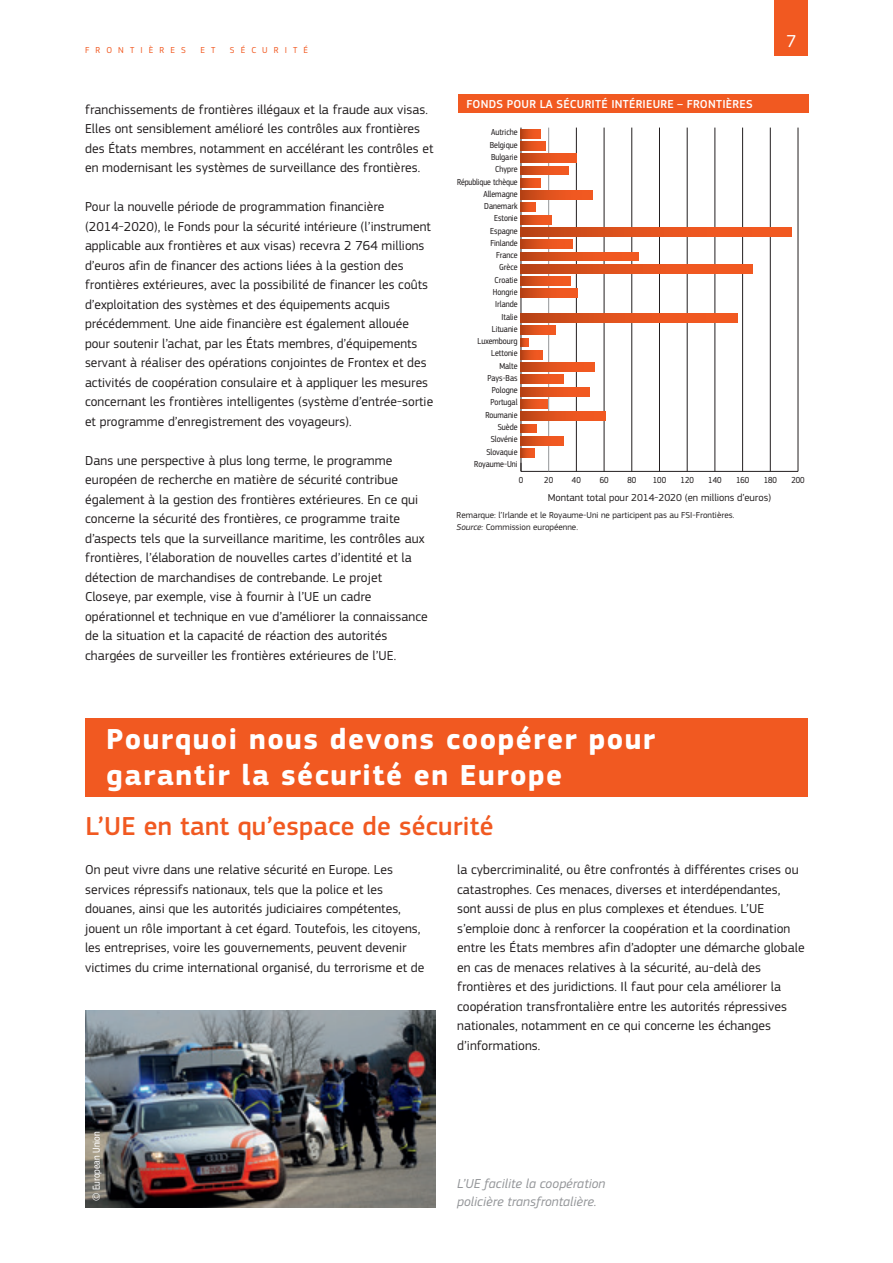
<style>
.page{position:relative;width:893px;height:1263px;background:#fff}
.page>*{position:absolute;margin:0;border:0;box-sizing:border-box;transform-origin:0 0}
.Heading01_neg{font:700 30px/36px "EC Square Sans Pro";letter-spacing:.05em;color:#fff}
.Heading02{font:500 27px "EC Square Sans Pro";letter-spacing:.01em;color:#f15921}
.t1{font:18px "EC Square Sans Pro";color:#fff}
.BodyText{font:13.5px/19.5px "EC Square Sans Pro";letter-spacing:.005em;color:#231f20}
.legende_L{font:italic 13.5px/18px "EC Square Sans Pro";letter-spacing:.005em;color:#939598}
.Graph_Title{font:500 12px "EC Square Sans Pro";letter-spacing:.02em;color:#fff}
.t2{font:10.5px "EC Square Sans Pro";color:#231f20}
.copyright{font:10.5px "EC Square Sans Cond Pro";color:#fff}
.t3{font:9px/12.3px "EC Square Sans Cond Pro";color:#231f20;text-align:right}
.t4{font:9px "EC Square Sans Pro";color:#231f20}
.t5{font:9px "EC Square Sans Pro";color:#f15921}
.s1{font-style:italic}
</style>
<div class="page">
<div style="left:775px;top:0;width:33px;height:55px;background:#f15921"></div>
<div style="left:458px;top:94px;width:351px;height:19px;background:#f15921"></div>
<hr style="left:521px;top:471px;width:277px;height:1px;background:#231f20">
<hr style="left:548px;top:128px;width:1px;height:343px;background:#939598">
<hr style="left:576px;top:128px;width:1px;height:343px;background:#231f20">
<hr style="left:604px;top:128px;width:1px;height:343px;background:#231f20">
<hr style="left:631px;top:128px;width:1px;height:343px;background:#231f20">
<hr style="left:659px;top:128px;width:1px;height:343px;background:#231f20">
<hr style="left:687px;top:128px;width:1px;height:343px;background:#231f20">
<hr style="left:715px;top:128px;width:1px;height:343px;background:#231f20">
<hr style="left:742px;top:128px;width:1px;height:343px;background:#231f20">
<hr style="left:770px;top:128px;width:1px;height:343px;background:#231f20">
<hr style="left:798px;top:128px;width:1px;height:343px;background:#231f20">
<hr style="left:521px;top:128px;width:1px;height:343px;background:#231f20">
<svg style="left:521px;top:129px;width:20px;height:9px"></svg>
<svg style="left:521px;top:142px;width:24px;height:8px"></svg>
<svg style="left:521px;top:154px;width:56px;height:9px"></svg>
<svg style="left:521px;top:166px;width:48px;height:9px"></svg>
<svg style="left:521px;top:178px;width:20px;height:9px"></svg>
<svg style="left:521px;top:191px;width:72px;height:9px"></svg>
<svg style="left:521px;top:203px;width:14px;height:9px"></svg>
<svg style="left:521px;top:215px;width:30px;height:9px"></svg>
<svg style="left:521px;top:228px;width:271px;height:8px;background:#df521d"></svg>
<svg style="left:521px;top:240px;width:51px;height:9px"></svg>
<svg style="left:521px;top:252px;width:118px;height:9px"></svg>
<svg style="left:521px;top:264px;width:231px;height:9px;background:#df521d"></svg>
<svg style="left:521px;top:277px;width:49px;height:8px"></svg>
<svg style="left:521px;top:289px;width:56px;height:9px"></svg>
<svg style="left:521px;top:313px;width:216px;height:9px;background:#df521d"></svg>
<svg style="left:521px;top:326px;width:34px;height:9px"></svg>
<svg style="left:521px;top:338px;width:7px;height:9px"></svg>
<svg style="left:521px;top:350px;width:21px;height:9px"></svg>
<svg style="left:521px;top:363px;width:73px;height:8px"></svg>
<svg style="left:521px;top:375px;width:42px;height:9px"></svg>
<svg style="left:521px;top:387px;width:68px;height:9px"></svg>
<svg style="left:521px;top:399px;width:26px;height:9px"></svg>
<svg style="left:521px;top:412px;width:85px;height:9px"></svg>
<svg style="left:521px;top:424px;width:16px;height:9px"></svg>
<svg style="left:521px;top:436px;width:42px;height:9px"></svg>
<svg style="left:521px;top:448px;width:14px;height:9px"></svg>
<div style="left:85px;top:718px;width:723px;height:78px;background:#f15921"></div>
<img style="left:85px;top:1011px;width:351px;height:197px">
<p class="t5" style="left:85px;top:45px;width:21px">F ronti</p>
<p class="t5" style="left:149px;top:45px;width:21px">è res</p>
<p class="t5" style="left:200px;top:45px;width:9px">et</p>
<p class="t5" style="left:230px;top:45px;width:11px">sécurité</p>
<p class="BodyText" style="left:85px;top:100px;width:350px">franchissements de frontières illégaux et la fraude aux visas.<br>Elles ont sensiblement amélioré les contrôles aux frontières des États membres, notamment en accélérant les contrôles et en modernisant les systèmes de surveillance des frontières.</p>
<p class="BodyText" style="left:85px;top:197px;width:350px">Pour la nouvelle période de programmation financière (2014-2020), le Fonds pour la sécurité intérieure (l’instrument applicable aux frontières et aux visas) recevra 2 764 millions d’euros afin de financer des actions liées à la gestion des frontières extérieures, avec la possibilité de financer les coûts d’exploitation des systèmes et des équipements acquis précédemment. Une aide financière est également allouée pour soutenir l’achat, par les États membres, d’équipements servant à réaliser des opérations conjointes de Frontex et des activités de coopération consulaire et à appliquer les mesures concernant les frontières intelligentes (système d’entrée‑sortie et programme d’enregistrement des voyageurs).</p>
<p class="BodyText" style="left:85px;top:451px;width:344px">Dans une perspective à plus long terme, le programme européen de recherche en matière de sécurité contribue également à la gestion des frontières extérieures. En ce qui concerne la sécurité des frontières, ce programme traite d’aspects tels que la surveillance maritime, les contrôles aux frontières, l’élaboration de nouvelles cartes d’identité et la détection de marchandises de contrebande. Le projet Closeye, par exemple, vise à fournir à l’UE un cadre opérationnel et technique en vue d’améliorer la connaissance de la situation et la capacité de réaction des autorités chargées de surveiller les frontières extérieures de l’UE.</p>
<p class="Graph_Title" style="left:466px;top:97px;width:288px">FONDS POUR LA SÉCURITÉ INTÉRIEURE – FRONTIÈRES</p>
<p class="t3" style="left:457px;top:126px;width:62px">Autriche<br>Belgique<br>Bulgarie<br>Chypre<br>République tchèque<br>Allemagne<br>Danemark<br>Estonie<br>Espagne<br>Finlande<br>France<br>Grèce<br>Croatie<br>Hongrie<br>Irlande<br>Italie<br>Lituanie<br>Luxembourg<br>Lettonie<br>Malte<br>Pays-Bas<br>Pologne<br>Portugal<br>Roumanie<br>Suède<br>Slovénie<br>Slovaquie<br>Royaume-Uni</p>
<h3 class="t1" style="left:786px;top:30px;width:12px">7</h3>
<p class="t3" style="left:519px;top:474px;width:6px">0</p>
<p class="t3" style="left:544px;top:474px;width:10px">20</p>
<p class="t3" style="left:572px;top:474px;width:10px">40</p>
<p class="t3" style="left:600px;top:474px;width:10px">60</p>
<p class="t3" style="left:627px;top:474px;width:10px">80</p>
<p class="t3" style="left:653px;top:474px;width:15px">100</p>
<p class="t3" style="left:681px;top:474px;width:15px">120</p>
<p class="t3" style="left:708px;top:474px;width:15px">140</p>
<p class="t3" style="left:736px;top:474px;width:15px">160</p>
<p class="t3" style="left:764px;top:474px;width:15px">180</p>
<p class="t3" style="left:791px;top:474px;width:15px">200</p>
<p class="t2" style="left:548px;top:492px;width:225px">Montant total pour 2014-2020 (en millions d’euros)</p>
<p class="t4" style="left:457px;top:522px;width:123px"><span class="s1">Source:</span> Commission européenne.</p>
<p class="t4" style="left:457px;top:510px;width:279px">Remarque: l’Irlande et le Royaume-Uni ne participent pas au FSI-Frontières.</p>
<p class="Heading01_neg" style="left:106px;top:722px;width:550px">Pourquoi nous devons coopérer pour garantir la sécurité en Europe</p>
<p class="Heading02" style="left:85px;top:811px;width:409px">L’UE en tant qu’espace de sécurité</p>
<p class="BodyText" style="left:85px;top:860px;width:341px">On peut vivre dans une relative sécurité en Europe. Les services répressifs nationaux, tels que la police et les douanes, ainsi que les autorités judiciaires compétentes, jouent un rôle important à cet égard. Toutefois, les citoyens, les entreprises, voire les gouvernements, peuvent devenir victimes du crime international organisé, du terrorisme et de</p>
<p class="copyright" style="left:90px;top:1201px;width:71px;rotate:-90deg">© European Union</p>
<p class="BodyText" style="left:457px;top:860px;width:349px">la cybercriminalité, ou être confrontés à différentes crises ou catastrophes. Ces menaces, diverses et interdépendantes, sont aussi de plus en plus complexes et étendues. L’UE s’emploie donc à renforcer la coopération et la coordination entre les États membres afin d’adopter une démarche globale en cas de menaces relatives à la sécurité, au‑delà des frontières et des juridictions. Il faut pour cela améliorer la coopération transfrontalière entre les autorités répressives nationales, notamment en ce qui concerne les échanges d’informations.</p>
<p class="legende_L" style="left:457px;top:1174px;width:150px">L’UE facilite la coopération policière transfrontalière.</p>
</div>
